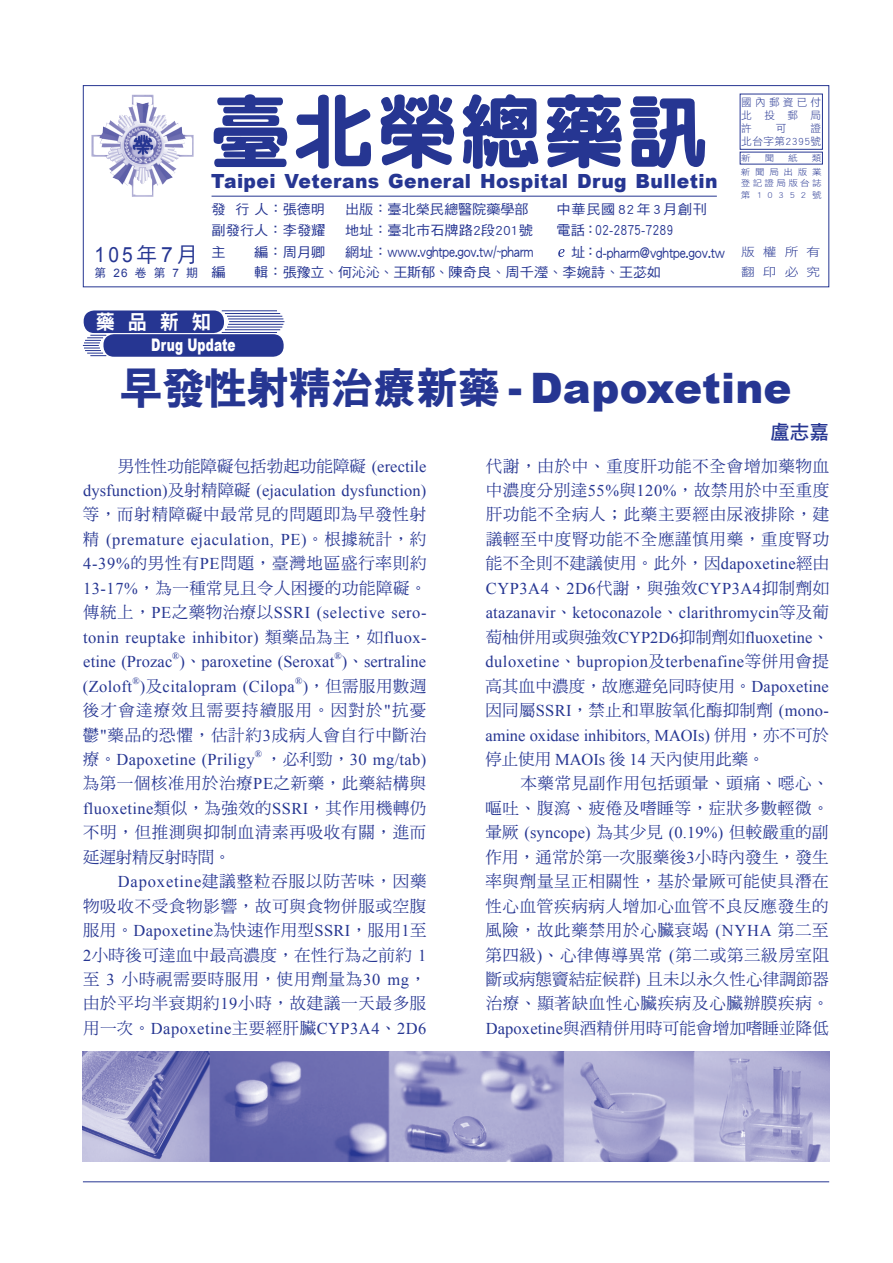
<style>
.page{position:relative;width:893px;height:1263px;background:#fff}
.page>*{position:absolute;margin:0;border:0;box-sizing:border-box;transform-origin:0 0}
.t1{font:900 76.8px "Yen Round";letter-spacing:.065em;color:#263692}
.t2{font:900 42px "Arial";letter-spacing:.005em;color:#263692}
.t3{font:21px "Arial";color:#263692;scale:.91 1}
.t4{font:20.25px "DF Hei Std W9";color:#fff;scale:.95 1}
.t5{font:19.65px "DF Hei Std W7";color:#263692}
.t6{font:900 19.5px "Arial";letter-spacing:.02em;color:#263692;scale:.96 1}
.t7{font:900 17.4px "Arial";letter-spacing:.01em;color:#fff;scale:.7 1}
.t8{font:16.5px/24.5px "DF Ming Std W5";letter-spacing:.045em;color:#263692;text-align:justify}
.t9{font:16.5px/24.5px "Times New Roman";letter-spacing:.02em;color:#263692;text-align:justify}
.t10{font:16.5px/24.5px "DF Ming Std W5";letter-spacing:.015em;color:#263692}
.t11{font:16.5px "Times New Roman";letter-spacing:-.005em;color:#263692}
.t12{font:16.5px "Times New Roman";letter-spacing:.04em;color:#263692}
.t13{font:16.5px "DF Ming Std W5";letter-spacing:.005em;color:#263692}
.t14{font:16.5px "DF Ming Std W5";letter-spacing:-.005em;color:#263692}
.t15{font:15.9px "DF Hei Std W5";letter-spacing:-.01em;color:#263692;scale:.84 1}
.t16{font:15.9px "DF Hei Std W5";letter-spacing:-.01em;color:#263692;scale:.85 1}
.t17{font:14.85px "DF Hei Std W5";color:#263692;scale:.85 1}
.t18{font:13.5px "DF Hei Std W5";letter-spacing:.005em;color:#263692;scale:1.05 1}
.t19{font:13.5px "DF Hei Std W5";letter-spacing:-.025em;color:#263692;scale:1.05 1}
.t20{font:13.5px "DF Hei Std W5";letter-spacing:.05em;color:#263692;scale:1.05 1}
.t21{font:11.7px/20.2px "DF Hei Std W3";letter-spacing:.58em;color:#263692;scale:1.18 1}
.t22{font:11.7px "DF Hei Std W5";color:#263692}
.t23{font:10.65px/13.4px "DF Hei Std W3";letter-spacing:.175em;color:#263692;text-align:justify}
.t24{font:10.65px/13.4px "DF Hei Std W3";letter-spacing:.04em;color:#263692;text-align:right}
.t25{font:9.6px "Times New Roman";color:#263692}
.t26{font:8.55px/11.7px "DF Hei Std W3";letter-spacing:.43em;color:#263692;scale:1.11 1}
.t27{font:8.55px/13.4px "DF Hei Std W3";letter-spacing:.49em;color:#263692;text-align:right;scale:1.11 1}
.s1{font-family:"DF Hei Std W5"}
.s2{font-family:"Arial"}
.s3{font-size:13.5px}
.s4{font-family:"DF Hei XB HK BF";font-weight:400}
.s5{font-family:"Times New Roman"}
.s6{font-family:"DF Ming Std W5"}
</style>
<div class="page">
<hr style="left:83px;top:1181px;width:746px;height:1px;background:#263692">
<div style="left:83px;top:85px;width:746px;height:202px;border:1px solid #263692"></div>
<div style="left:740px;top:94px;width:83px;height:56px;border:1px solid #263692"></div>
<img style="left:91px;top:95px;width:103px;height:102px">
<hr style="left:212px;top:196px;width:505px;height:1px;background:#263692">
<svg style="left:558px;top:250px;width:7px;height:7px"></svg>
<img style="left:83px;top:1052px;width:746px;height:109px">
<div style="left:84px;top:310px;width:140px;height:23px;background:#263692;border-radius:10px"></div>
<hr style="left:222px;top:310px;width:55px;height:1px;background:#263692">
<hr style="left:225px;top:313px;width:55px;height:1px;background:#263692">
<hr style="left:227px;top:316px;width:55px;height:1px;background:#263692">
<hr style="left:228px;top:319px;width:55px;height:1px;background:#263692">
<hr style="left:229px;top:321px;width:55px;height:1px;background:#263692">
<hr style="left:228px;top:324px;width:55px;height:1px;background:#263692">
<hr style="left:227px;top:327px;width:55px;height:1px;background:#263692">
<hr style="left:225px;top:329px;width:55px;height:1px;background:#263692">
<hr style="left:222px;top:332px;width:55px;height:1px;background:#263692">
<svg style="left:83px;top:335px;width:23px;height:21px"></svg>
<div style="left:103px;top:334px;width:181px;height:23px;background:#263692;border-radius:10px"></div>
<p class="t3" style="left:95px;top:243px;width:115px">105<span class="s1">年</span>7<span class="s1">月</span></p>
<p class="t22" style="left:95px;top:266px;width:105px">第<span class="s2">26</span>卷第<span class="s2">7</span>期</p>
<h1 class="t1" style="left:211px;top:92px;width:497px">臺北榮總藥訊</h1>
<p class="t6" style="left:211px;top:171px;width:529px">Taipei Veterans General Hospital Drug Bulletin</p>
<p class="t18" style="left:212px;top:202px;width:110px">發 行 人：張德明</p>
<p class="t18" style="left:345px;top:202px;width:176px">出版：臺北榮民總醫院藥學部</p>
<p class="t20" style="left:557px;top:202px;width:145px">中華民國 82年 3月創刊</p>
<p class="t18" style="left:212px;top:223px;width:110px">副發行人：李發耀</p>
<p class="t18" style="left:345px;top:223px;width:180px">地址：臺北市石牌路2段201號</p>
<p class="t17" style="left:557px;top:222px;width:139px"><span class="s3">電話：</span>02-2875-7289</p>
<p class="t18" style="left:212px;top:245px;width:110px">主　　編：周月卿</p>
<p class="t15" style="left:345px;top:242px;width:226px"><span class="s3">網址：</span>www.vghtpe.gov.tw/~pharm</p>
<p class="t16" style="left:571px;top:243px;width:182px"><span class="s3">址：</span>d-pharm@vghtpe.gov.tw</p>
<p class="t19" style="left:212px;top:264px;width:430px">編　　輯：張豫立、何沁沁、王斯郁、陳奇良、周千瀅、李婉詩、王苾如</p>
<p class="t4" style="left:96px;top:311px;width:123px">藥品新知</p>
<p class="t7" style="left:151px;top:335px;width:122px">Drug Update</p>
<p class="t23" style="left:741px;top:95px;width:82px">國內郵資已付北投郵局許</p>
<p class="t24" style="left:741px;top:121px;width:82px">證<br>北台字第2395號</p>
<p class="t27" style="left:741px;top:151px;width:10px">新</p>
<p class="t27" style="left:765px;top:151px;width:10px">聞</p>
<p class="t27" style="left:788px;top:151px;width:10px">紙</p>
<p class="t23" style="left:776px;top:121px;width:12px">可</p>
<p class="t27" style="left:741px;top:151px;width:74px">類<br>新聞局出版業</p>
<p class="t26" style="left:741px;top:177px;width:74px">登記證局版台誌第10352號</p>
<p class="t21" style="left:741px;top:242px;width:69px">版權所有翻印必究</p>
<h2 class="t2" style="left:121px;top:364px;width:672px"><span class="s4">早發性射精治療新藥</span> - Dapoxetine</h2>
<p class="t5" style="left:770px;top:421px;width:60px">盧志嘉</p>
<p class="t13" style="left:118px;top:457px;width:310px">男性性功能障礙包括勃起功能障礙 <span class="s5">(erectile</span></p>
<p class="t9" style="left:83px;top:478px;width:345px">dysfunction)<span class="s6">及射精障礙</span> (ejaculation dysfunction)</p>
<p class="t8" style="left:83px;top:502px;width:345px">等，而射精障礙中最常見的問題即為早發性射</p>
<p class="t12" style="left:83px;top:530px;width:345px"><span class="s6">精</span> (premature ejaculation, PE)<span class="s6">。根據統計，約</span></p>
<p class="t8" style="left:83px;top:551px;width:345px"><span class="s5">4-39%</span>的男性有<span class="s5">PE</span>問題，臺灣地區盛行率則約<br><span class="s5">13-17%</span>，為一種常見且令人困擾的功能障礙。</p>
<p class="t9" style="left:83px;top:600px;width:345px"><span class="s6">傳統上，</span>PE<span class="s6">之藥物治療以</span>SSRI (selective sero&shy;tonin reuptake inhibitor) <span class="s6">類藥品為主，如</span>fluox&shy;etine (Prozac )<span class="s6">、</span>paroxetine (Seroxat</p>
<p class="t25" style="left:172px;top:650px;width:9px">®</p>
<p class="t25" style="left:334px;top:650px;width:9px">®</p>
<p class="t9" style="left:342px;top:649px;width:86px">)<span class="s6">、</span>sertraline</p>
<p class="t9" style="left:83px;top:674px;width:51px">(Zoloft</p>
<p class="t25" style="left:132px;top:675px;width:9px">®</p>
<p class="t9" style="left:140px;top:674px;width:156px">)<span class="s6">及</span>citalopram (Cilopa</p>
<p class="t25" style="left:295px;top:675px;width:9px">®</p>
<p class="t8" style="left:83px;top:673px;width:345px;text-indent:220px"><span class="s5">)</span>，但需服用數週後才會達療效且需要持續服用。因對於<span class="s5">"</span>抗憂鬱<span class="s5">"</span>藥品的恐懼，估計約<span class="s5">3</span>成病人會自行中斷治</p>
<p class="t9" style="left:83px;top:747px;width:173px"><span class="s6">療。</span>Dapoxetine (Priligy</p>
<p class="t25" style="left:255px;top:748px;width:9px">®</p>
<p class="t9" style="left:266px;top:747px;width:162px"><span class="s6">，必利勁，</span>30 mg/tab)</p>
<p class="t8" style="left:83px;top:771px;width:345px">為第一個核准用於治療<span class="s5">PE</span>之新藥，此藥結構與</p>
<p class="t9" style="left:83px;top:796px;width:345px">fluoxetine<span class="s6">類似，為強效的</span>SSRI<span class="s6">，其作用機轉仍</span></p>
<p class="t8" style="left:83px;top:820px;width:345px">不明，但推測與抑制血清素再吸收有關，進而延遲射精反射時間。</p>
<p class="t8" style="left:83px;top:869px;width:345px;text-align:right"><span class="s5">Dapoxetine</span>建議整粒吞服以防苦味，因藥<br>物吸收不受食物影響，故可與食物併服或空腹</p>
<p class="t9" style="left:83px;top:918px;width:345px"><span class="s6">服用。</span>Dapoxetine<span class="s6">為快速作用型</span>SSRI<span class="s6">，服用</span>1<span class="s6">至</span></p>
<p class="t8" style="left:83px;top:942px;width:345px"><span class="s5">2</span>小時後可達血中最高濃度，在性行為之前約 <span class="s5">1</span>至 <span class="s5">3</span> 小時視需要時服用，使用劑量為<span class="s5">30 mg</span>，由於平均半衰期約<span class="s5">19</span>小時，故建議一天最多服</p>
<p class="t9" style="left:83px;top:1016px;width:345px"><span class="s6">用一次。</span>Dapoxetine<span class="s6">主要經肝臟</span>CYP3A4<span class="s6">、</span>2D6</p>
<p class="t8" style="left:486px;top:453px;width:345px">代謝，由於中、重度肝功能不全會增加藥物血中濃度分別達<span class="s5">55%</span>與<span class="s5">120%</span>，故禁用於中至重度肝功能不全病人；此藥主要經由尿液排除，建議輕至中度腎功能不全應謹慎用藥，重度腎功能不全則不建議使用。此外，因<span class="s5">dapoxetine</span>經由</p>
<p class="t9" style="left:486px;top:576px;width:345px">CYP3A4<span class="s6">、</span>2D6<span class="s6">代謝，與強效</span>CYP3A4<span class="s6">抑制劑如</span>atazanavir<span class="s6">、</span>ketoconazole<span class="s6">、</span>clarithromycin<span class="s6">等及葡萄柚併用或與強效</span>CYP2D6<span class="s6">抑制劑如</span>fluoxetine<span class="s6">、</span>duloxetine<span class="s6">、</span>bupropion<span class="s6">及</span>terbenafine<span class="s6">等併用會提</span></p>
<p class="t10" style="left:485px;top:673px;width:345px">高其血中濃度，故應避免同時使用。<span class="s5">Dapoxetine</span>因同屬<span class="s5">SSRI</span>，禁止和單胺氧化酶抑制劑 <span class="s5">(mono-</span></p>
<p class="t11" style="left:485px;top:725px;width:345px">amine oxidase inhibitors, MAOIs) <span class="s6">併用，亦不可於</span></p>
<p class="t14" style="left:485px;top:750px;width:281px">停止使用 <span class="s5">MAOIs</span> 後 <span class="s5">14</span> 天內使用此藥。</p>
<p class="t8" style="left:520px;top:771px;width:310px">本藥常見副作用包括頭暈、頭痛、噁心、</p>
<p class="t8" style="left:485px;top:795px;width:345px">嘔吐、腹瀉、疲倦及嗜睡等，症狀多數輕微。</p>
<p class="t9" style="left:485px;top:820px;width:345px"><span class="s6">暈厥</span> (syncope) <span class="s6">為其少見</span> (0.19%) <span class="s6">但較嚴重的副</span></p>
<p class="t8" style="left:485px;top:844px;width:345px">作用，通常於第一次服藥後<span class="s5">3</span>小時內發生，發生率與劑量呈正相關性，基於暈厥可能使具潛在性心血管疾病病人增加心血管不良反應發生的風險，故此藥禁用於心臟衰竭 <span class="s5">(NYHA</span> 第二至第四級<span class="s5">)</span>、心律傳導異常 <span class="s5">(</span>第二或第三級房室阻斷或病態竇結症候群<span class="s5">)</span> 且未以永久性心律調節器治療、顯著缺血性心臟疾病及心臟辦膜疾病。<span class="s5">Dapoxetine</span>與酒精併用時可能會增加嗜睡並降低</p>
</div>
